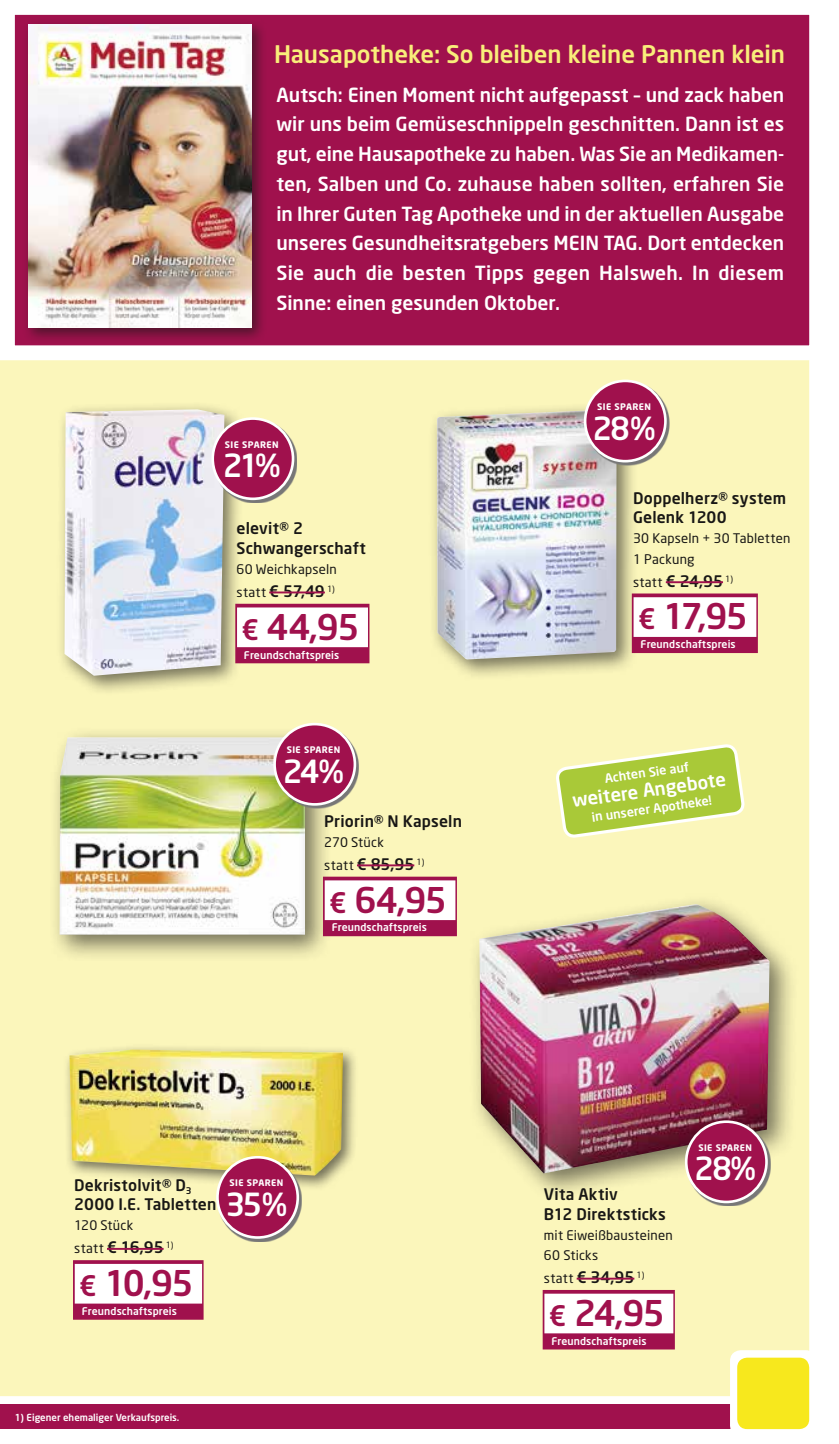
<style>
.page{position:relative;width:839px;height:1444px;background:#fff}
.page>*{position:absolute;margin:0;border:0;box-sizing:border-box;transform-origin:0 0}
.t1{font:500 35px "Neo Sans";letter-spacing:-.045em;color:#a0114d}
.t2{font:500 31.5px "Neo Sans";letter-spacing:-.09em;color:#fff}
.t3{font:500 23.97px "Neo Sans";letter-spacing:-.005em;color:#f9ee7a}
.t4{font:500 19.25px/29.8px "Neo Sans";color:#fff;text-align:justify}
.t5{font:500 18.38px "Neo Sans";color:#fff}
.t6{font:500 15.75px/19.2px "Neo Sans";letter-spacing:.01em;color:#181715}
.t7{font:13.12px/20.3px "Neo Sans";letter-spacing:.015em;color:#181715}
.t8{font:500 12.42px "Neo Sans";color:#fff}
.t9{font:500 10.5px "Neo Sans";letter-spacing:.01em;color:#fff}
.t10{font:500 9.62px "Neo Sans";color:#fff}
.t11{font:700 8.92px "Neo Sans";letter-spacing:.05em;color:#fff}
.s1{font-weight:400;font-size:13.12px}
.s2{font-size:28px}
</style>
<div class="page">
<div style="left:0;top:1404px;width:769px;height:25px;background:#a0114d"></div>
<div style="left:0;top:368px;width:809px;height:1028px;background:#fbf6bb"></div>
<div style="left:729px;top:1350px;width:87px;height:86px;background:#fff;border-radius:11px"></div>
<div style="left:737px;top:1357px;width:72px;height:72px;background:#f7e81d;border-radius:10px"></div>
<svg style="left:0;top:14px;width:810px;height:354px;background:#ab2c5f"></svg>
<div style="left:22px;top:18px;width:245px;height:325px;background:#181715;opacity:.6"></div>
<img style="left:29px;top:24px;width:222px;height:303px">
<div style="left:48px;top:726px;width:284px;height:236px;background:#181715;opacity:.6"></div>
<img style="left:60px;top:737px;width:245px;height:197px">
<div style="left:323px;top:876px;width:134px;height:60px;background:#a0114d"></div>
<div style="left:324px;top:880px;width:131px;height:40px;background:#fff"></div>
<hr style="left:357px;top:864px;width:57px;height:2px;background:#a0114d">
<svg style="left:275px;top:725px;width:84px;height:83px;background:#d0d39e"></svg>
<div style="left:274px;top:724px;width:81px;height:80px;background:#a0114d;border-radius:50%"></div>
<div style="left:273px;top:723px;width:83px;height:82px;border:3px solid #fff;border-radius:50%"></div>
<div style="left:428px;top:402px;width:209px;height:278px;background:#181715;opacity:.6"></div>
<img style="left:437px;top:410px;width:179px;height:249px">
<div style="left:631px;top:593px;width:126px;height:60px;background:#a0114d"></div>
<div style="left:633px;top:597px;width:123px;height:40px;background:#fff"></div>
<hr style="left:665px;top:581px;width:57px;height:2px;background:#a0114d">
<svg style="left:586px;top:382px;width:83px;height:83px;background:#d5d1b4"></svg>
<div style="left:585px;top:381px;width:80px;height:80px;background:#a0114d;border-radius:50%"></div>
<div style="left:583px;top:379px;width:83px;height:83px;border:3px solid #fff;border-radius:50%"></div>
<div style="left:56px;top:401px;width:189px;height:294px;background:#181715;opacity:.6"></div>
<img style="left:64px;top:409px;width:160px;height:267px">
<div style="left:235px;top:604px;width:134px;height:59px;background:#a0114d"></div>
<div style="left:237px;top:607px;width:131px;height:40px;background:#fff"></div>
<hr style="left:269px;top:591px;width:56px;height:2px;background:#a0114d">
<svg style="left:214px;top:420px;width:83px;height:83px;background:#d5d2b8"></svg>
<div style="left:213px;top:418px;width:80px;height:81px;background:#a0114d;border-radius:50%"></div>
<div style="left:211px;top:417px;width:83px;height:83px;border:3px solid #fff;border-radius:50%"></div>
<svg style="left:556px;top:744px;width:188px;height:93px;background:#c5d96a"></svg>
<hr style="left:0;top:1292px;width:1px;height:59px;background:#a0114d">
<div style="left:63px;top:1043px;width:295px;height:147px;background:#181715;opacity:.6"></div>
<img style="left:69px;top:1049px;width:274px;height:126px">
<div style="left:73px;top:1260px;width:130px;height:59px;background:#a0114d"></div>
<div style="left:75px;top:1264px;width:127px;height:39px;background:#fff"></div>
<hr style="left:107px;top:1248px;width:56px;height:1px;background:#a0114d">
<svg style="left:218px;top:1158px;width:83px;height:83px;background:#d3cc99"></svg>
<div style="left:217px;top:1157px;width:81px;height:80px;background:#a0114d;border-radius:50%"></div>
<div style="left:216px;top:1156px;width:83px;height:82px;border:3px solid #fff;border-radius:50%"></div>
<div style="left:467px;top:893px;width:331px;height:308px;background:#181715;opacity:.6"></div>
<img style="left:479px;top:904px;width:290px;height:269px">
<div style="left:542px;top:1290px;width:132px;height:59px;background:#a0114d"></div>
<div style="left:544px;top:1293px;width:129px;height:40px;background:#fff"></div>
<hr style="left:576px;top:1277px;width:58px;height:2px;background:#a0114d">
<svg style="left:687px;top:1122px;width:83px;height:83px;background:#b4a08d"></svg>
<div style="left:686px;top:1121px;width:80px;height:81px;background:#a0114d;border-radius:50%"></div>
<div style="left:684px;top:1120px;width:83px;height:83px;border:3px solid #fff;border-radius:50%"></div>
<p class="t3" style="left:274px;top:39px;width:512px">Hausapotheke: So bleiben kleine Pannen klein</p>
<p class="t4" style="left:276px;top:79px;width:509px">Autsch: Einen Moment nicht aufgepasst – und zack haben wir uns beim Gemüseschnippeln geschnitten. Dann ist es gut, eine Hausapotheke zu haben. Was Sie an Medikamen&shy;ten, Salben und Co. zuhause haben sollten, erfahren Sie in Ihrer Guten Tag Apotheke und in der aktuellen Ausgabe unseres Gesundheitsratgebers MEIN TAG. Dort entdecken Sie auch die besten Tipps gegen Halsweh. In diesem Sinne: einen gesunden Oktober.</p>
<p class="t11" style="left:225px;top:438px;width:55px">SIE SPAREN</p>
<h2 class="t2" style="left:223px;top:446px;width:59px">21%</h2>
<p class="t6" style="left:236px;top:518px;width:131px">elevit® 2<br>Schwangerschaft</p>
<p class="t7" style="left:236px;top:559px;width:102px">60 Weichkapseln</p>
<p class="t6" style="left:236px;top:581px;width:100px"><span class="s1">statt</span> € 57,49 <sup>1)</sup></p>
<h1 class="t1" style="left:241px;top:605px;width:119px"><span class="s2">€</span> 44,95</h1>
<p class="t9" style="left:244px;top:648px;width:97px">Freundschaftspreis</p>
<p class="t11" style="left:287px;top:744px;width:55px">SIE SPAREN</p>
<h2 class="t2" style="left:283px;top:751px;width:63px">24%</h2>
<p class="t6" style="left:324px;top:811px;width:139px">Priorin® N Kapseln</p>
<p class="t7" style="left:324px;top:832px;width:61px">270 Stück</p>
<p class="t6" style="left:324px;top:854px;width:102px"><span class="s1">statt</span> € 85,95 <sup>1)</sup></p>
<h1 class="t1" style="left:329px;top:877px;width:119px"><span class="s2">€</span> 64,95</h1>
<p class="t9" style="left:331px;top:921px;width:97px">Freundschaftspreis</p>
<p class="t11" style="left:597px;top:401px;width:55px">SIE SPAREN</p>
<h2 class="t2" style="left:592px;top:408px;width:65px">28%</h2>
<p class="t6" style="left:633px;top:488px;width:155px">Doppelherz® system<br>Gelenk 1200</p>
<p class="t7" style="left:633px;top:528px;width:159px">30 Kapseln + 30 Tabletten<br>1 Packung</p>
<p class="t6" style="left:633px;top:571px;width:101px"><span class="s1">statt</span> € 24,95 <sup>1)</sup></p>
<h1 class="t1" style="left:638px;top:594px;width:111px"><span class="s2">€</span> 17,95</h1>
<p class="t9" style="left:640px;top:638px;width:97px">Freundschaftspreis</p>
<p class="t8" style="left:603px;top:771px;width:86px;rotate:-8deg">Achten Sie auf</p>
<p class="t5" style="left:571px;top:789px;width:156px;rotate:-8deg">weitere Angebote</p>
<p class="t8" style="left:590px;top:809px;width:123px;rotate:-8deg">in unserer Apotheke!</p>
<p class="t6" style="left:74px;top:1175px;width:144px">Dekristolvit® D<sub>3<br></sub>2000 I.E. Tabletten</p>
<p class="t7" style="left:74px;top:1215px;width:60px">120 Stück</p>
<p class="t6" style="left:74px;top:1237px;width:101px"><span class="s1">statt</span> € 16,95 <sup>1)</sup></p>
<h1 class="t1" style="left:79px;top:1261px;width:116px"><span class="s2">€</span> 10,95</h1>
<p class="t9" style="left:82px;top:1304px;width:97px">Freundschaftspreis</p>
<p class="t11" style="left:229px;top:1177px;width:55px">SIE SPAREN</p>
<h2 class="t2" style="left:225px;top:1184px;width:63px">35%</h2>
<p class="t6" style="left:544px;top:1184px;width:123px">Vita Aktiv<br>B12 Direktsticks</p>
<p class="t7" style="left:544px;top:1224px;width:130px">mit Eiweißbausteinen<br>60 Sticks</p>
<p class="t6" style="left:544px;top:1267px;width:102px"><span class="s1">statt</span> € 34,95 <sup>1)</sup></p>
<h1 class="t1" style="left:548px;top:1291px;width:117px"><span class="s2">€</span> 24,95</h1>
<p class="t9" style="left:551px;top:1334px;width:97px">Freundschaftspreis</p>
<p class="t11" style="left:698px;top:1141px;width:55px">SIE SPAREN</p>
<h2 class="t2" style="left:694px;top:1149px;width:63px">28%</h2>
<p class="t10" style="left:15px;top:1411px;width:166px">1) Eigener ehemaliger Verkaufspreis.</p>
</div>
